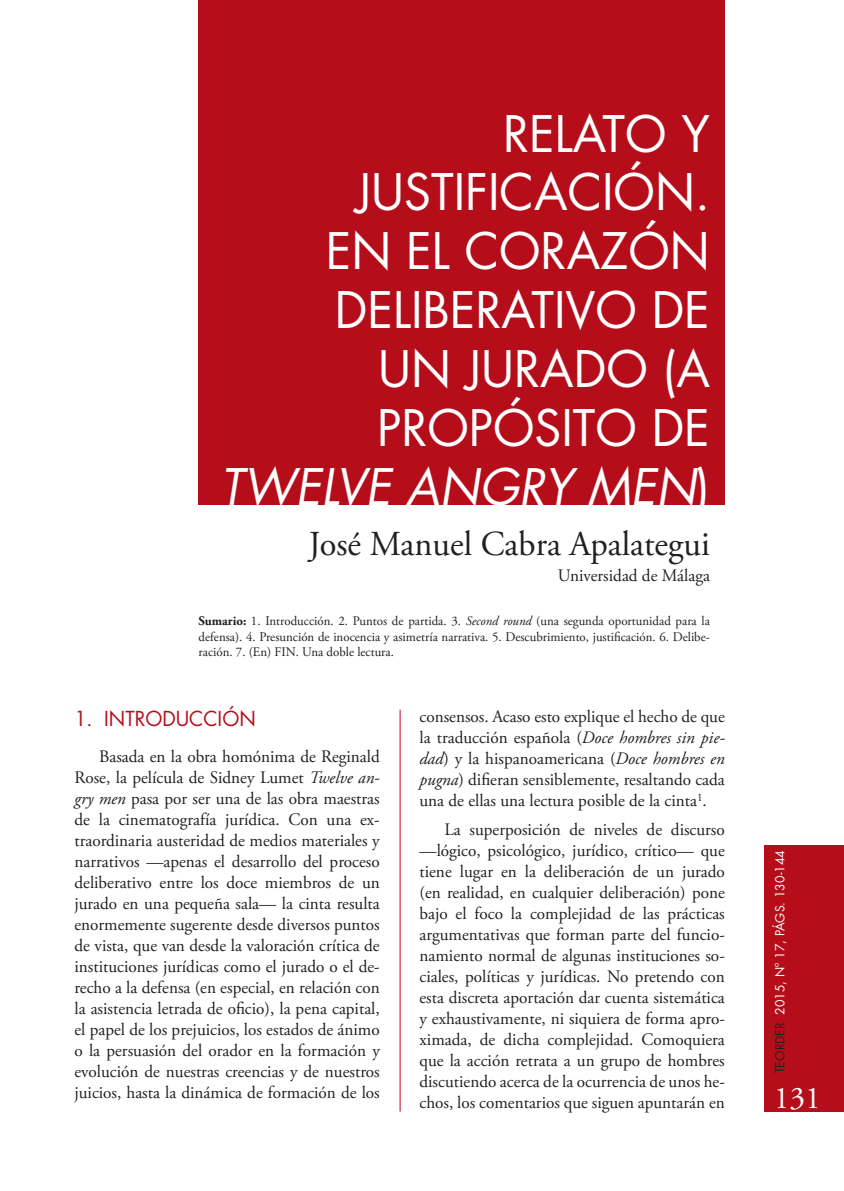
<style>
.page{position:relative;width:844px;height:1191px;background:#fff}
.page>*{position:absolute;margin:0;border:0;box-sizing:border-box;transform-origin:0 0}
.Titular{font:49px/58.8px "Futura Std";color:#fff;text-align:right}
.Autor{font:35px "Adobe Garamond Pro";color:#231f20}
.t1{font:31.5px "Adobe Garamond Pro";color:#fff}
.Punto_1{font:20.12px "Futura Std";color:#b50e1a}
.Texto{font:17.5px/21px "Adobe Garamond Pro";color:#231f20;text-align:justify}
.Cargo{font:17.5px "Adobe Garamond Pro";color:#231f20}
.Sumario{font:13.12px/15.8px "Adobe Garamond Pro";color:#231f20;text-align:justify}
.t2{font:12.25px "Futura Std";color:#fff}
.s1{font-style:italic}
.s2{font-weight:700}
.s3{color:#231f20}
</style>
<div class="page">
<hr style="left:399px;top:709px;width:1px;height:402px;background:#b50e1a">
<div style="left:764px;top:845px;width:79px;height:266px;background:#b50e1a"></div>
<div style="left:198px;top:0;width:526px;height:504px;background:#b50e1a"></div>
<p class="Titular" style="left:220px;top:105px;width:490px">RELATO Y<br>JUSTIFICACIÓN.<br>EN EL CORAZÓN<br>DELIBERATIVO DE<br>UN JURADO (A<br>PROPÓSITO DE<br><span class="s1">TWELVE ANGRY MEN</span>)</p>
<p class="Autor" style="left:309px;top:522px;width:402px">José Manuel Cabra Apalategui</p>
<p class="Cargo" style="left:557px;top:564px;width:153px">Universidad de Málaga</p>
<p class="Sumario" style="left:198px;top:613px;width:512px"><span class="s2">Sumario:</span> 1. Introducción. 2. Puntos de partida. 3. <span class="s1">Second round</span> (una segunda oportunidad para la defensa). 4. Presunción de inocencia y asimetría narrativa. 5. Descubrimiento, justificación. 6. Delibe&shy;ración. 7. (En) FIN. Una doble lectura.</p>
<p class="Punto_1" style="left:74px;top:706px;width:183px">1. INTRODUCCIÓN</p>
<p class="Texto" style="left:74px;top:746px;width:307px;text-indent:25px">Basada en la obra homónima de Reginald Rose, la película de Sidney Lumet <span class="s1">Twelve an&shy;gry men</span> pasa por ser una de las obra maestras de la cinematografía jurídica. Con una ex&shy;traordinaria austeridad de medios materiales y narrativos —apenas el desarrollo del proceso deliberativo entre los doce miembros de un jurado en una pequeña sala— la cinta resulta enormemente sugerente desde diversos puntos de vista, que van desde la valoración crítica de instituciones jurídicas como el jurado o el de&shy;recho a la defensa (en especial, en relación con la asistencia letrada de oficio), la pena capital, el papel de los prejuicios, los estados de ánimo o la persuasión del orador en la formación y evolución de nuestras creencias y de nuestros juicios, hasta la dinámica de formación de los</p>
<p class="Texto" style="left:419px;top:707px;width:307px">consensos. Acaso esto explique el hecho de que la traducción española (<span class="s1">Doce hombres sin pie&shy;dad</span>) y la hispanoamericana (<span class="s1">Doce hombres en pugna</span>) difieran sensiblemente, resaltando cada una de ellas una lectura posible de la cinta<sup>1</sup>.</p>
<p class="Texto" style="left:419px;top:819px;width:307px;text-indent:25px">La superposición de niveles de discurso —lógico, psicológico, jurídico, crítico— que tiene lugar en la deliberación de un jurado (en realidad, en cualquier deliberación) pone bajo el foco la complejidad de las prácticas argumentativas que forman parte del funcio&shy;namiento normal de algunas instituciones so&shy;ciales, políticas y jurídicas. No pretendo con esta discreta aportación dar cuenta sistemática y exhaustivamente, ni siquiera de forma apro&shy;ximada, de dicha complejidad. Comoquiera que la acción retrata a un grupo de hombres discutiendo acerca de la ocurrencia de unos he&shy;chos, los comentarios que siguen apuntarán en</p>
<p class="t2" style="left:772px;top:1073px;width:225px;rotate:-90deg"><span class="s3">TEORDER</span> 2015, Nº 17, PÁGS. 130-144</p>
<p class="t1" style="left:773px;top:1078px;width:49px">131</p>
</div>
